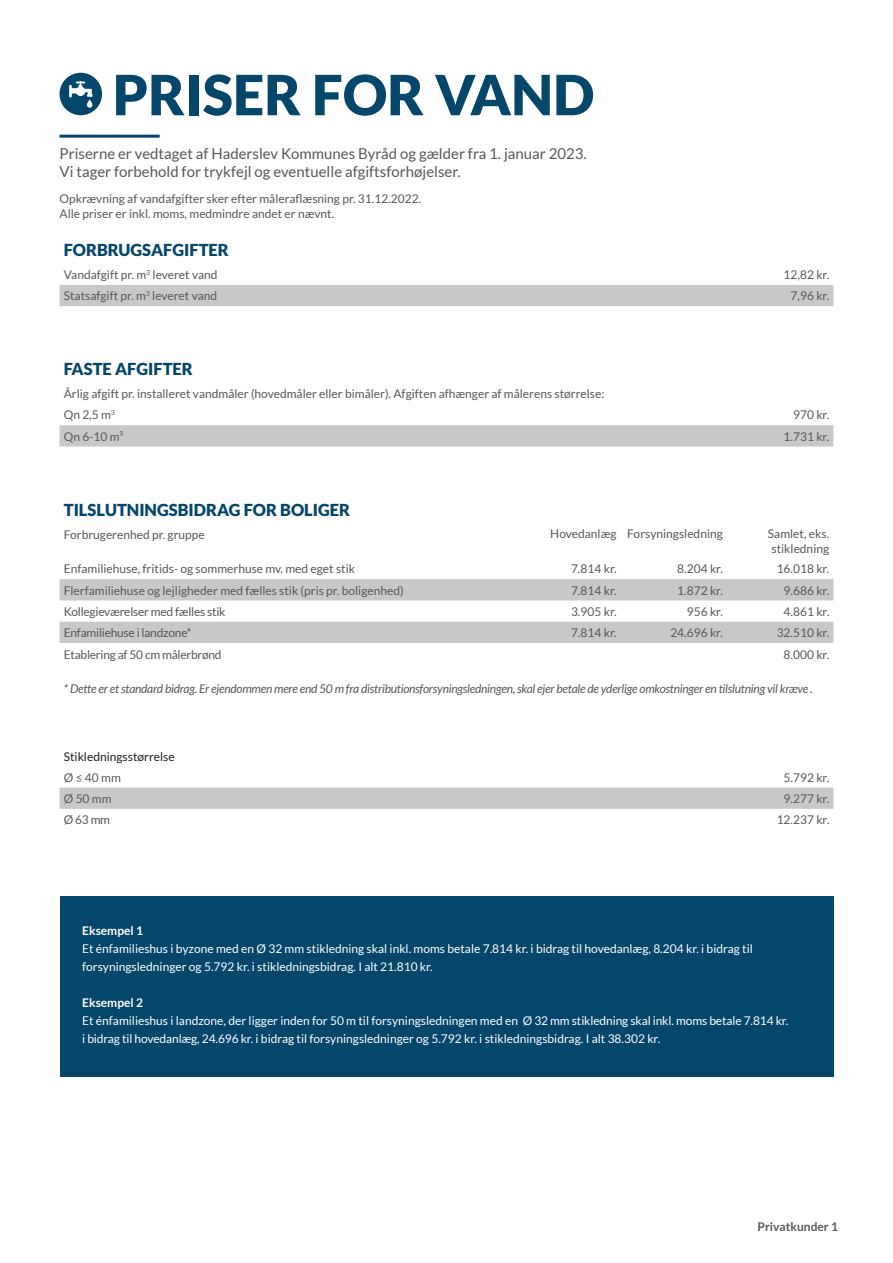
<style>
.page{position:relative;width:893px;height:1263px;background:#fff}
.page>*{position:absolute;margin:0;border:0;box-sizing:border-box;transform-origin:0 0}
.Grundlæggende_afsnit{font:900 55.5px "Lato";color:#05466b}
.Grundlæggende_afsnit-2{font:900 16.5px "Lato";color:#05466b}
.brødtekst_8_12{font:15px "Lato";color:#57585a}
.brødtekst_8_12-2{font:12px "Lato";color:#57585a}
.brødtekst_8_12-3{font:12px/18px "Lato";color:#fff}
.t1{font:italic 12px "Lato";letter-spacing:-.02em;color:#57585a}
.brødtekst_8_12-4{font:12px "Lato";letter-spacing:-.02em;color:#57585a}
.billedtekst_8_11{font:12px "Lato";color:#57585a}
.t2{font:12px "Lato";color:#231f20}
.brødtekst_8_12-5{font:700 12px "Lato";color:#fff}
.billedtekst_8_11-2{font:700 12px "Lato";color:#57585a}
</style>
<div class="page">
<div style="left:60px;top:896px;width:773px;height:181px;background:#05466b"></div>
<div style="left:60px;top:73px;width:42px;height:42px;background:#05466b;border-radius:50%"></div>
<svg style="left:69px;top:81px;width:23px;height:16px"></svg>
<svg style="left:87px;top:99px;width:5px;height:9px"></svg>
<hr style="left:60px;top:135px;width:100px;height:3px;background:#05466b">
<div style="left:60px;top:285px;width:773px;height:21px;background:#c7c8ca"></div>
<div style="left:60px;top:425px;width:773px;height:21px;background:#c7c8ca"></div>
<svg style="left:60px;top:579px;width:773px;height:64px;fill:#c7c8ca"></svg>
<svg style="left:60px;top:787px;width:773px;height:22px;background:#c8c9cb"></svg>
<p class="Grundlæggende_afsnit" style="left:113px;top:62px;width:483px">PRISER FOR VAND</p>
<p class="brødtekst_8_12" style="left:60px;top:145px;width:529px">Priserne er vedtaget af Haderslev Kommunes Byråd og gælder fra 1. januar 2023.</p>
<p class="brødtekst_8_12" style="left:60px;top:163px;width:403px">Vi tager forbehold for trykfejl og eventuelle afgiftsforhøjelser.</p>
<p class="brødtekst_8_12-2" style="left:60px;top:192px;width:363px">Opkrævning af vandafgifter sker efter måleraflæsning pr. 31.12.2022.</p>
<p class="brødtekst_8_12-2" style="left:60px;top:207px;width:276px">Alle priser er inkl. moms, medmindre andet er nævnt.</p>
<p class="Grundlæggende_afsnit-2" style="left:64px;top:240px;width:167px">FORBRUGSAFGIFTER</p>
<p class="brødtekst_8_12-2" style="left:64px;top:268px;width:155px">Vandafgift pr. m<sup>3</sup> leveret vand</p>
<p class="brødtekst_8_12-2" style="left:784px;top:268px;width:47px">12,82 kr.</p>
<p class="brødtekst_8_12-2" style="left:64px;top:289px;width:155px">Statsafgift pr. m<sup>3</sup> leveret vand</p>
<p class="brødtekst_8_12-2" style="left:791px;top:289px;width:40px">7,96 kr.</p>
<p class="Grundlæggende_afsnit-2" style="left:64px;top:359px;width:131px">FASTE AFGIFTER</p>
<p class="brødtekst_8_12-2" style="left:64px;top:387px;width:542px">Årlig afgift pr. installeret vandmåler (hovedmåler eller bimåler). Afgiften afhænger af målerens størrelse:</p>
<p class="brødtekst_8_12-2" style="left:64px;top:408px;width:53px">Qn 2,5 m<sup>3</sup></p>
<p class="brødtekst_8_12-2" style="left:793px;top:408px;width:38px">970 kr.</p>
<p class="brødtekst_8_12-2" style="left:64px;top:430px;width:61px">Qn 6-10 m³</p>
<p class="brødtekst_8_12-2" style="left:784px;top:430px;width:47px">1.731 kr.</p>
<p class="Grundlæggende_afsnit-2" style="left:64px;top:500px;width:288px">TILSLUTNINGSBIDRAG FOR BOLIGER</p>
<p class="brødtekst_8_12-2" style="left:64px;top:527px;width:142px">Forbrugerenhed pr. gruppe</p>
<p class="brødtekst_8_12-2" style="left:550px;top:527px;width:68px">Hovedanlæg</p>
<p class="brødtekst_8_12-2" style="left:627px;top:527px;width:97px">Forsyningsledning</p>
<p class="brødtekst_8_12-2" style="left:768px;top:527px;width:63px">Samlet, eks.</p>
<p class="brødtekst_8_12-2" style="left:771px;top:542px;width:59px">stikledning</p>
<p class="brødtekst_8_12-2" style="left:64px;top:562px;width:293px">Enfamiliehuse, fritids- og sommerhuse mv. med eget stik</p>
<p class="billedtekst_8_11" style="left:571px;top:562px;width:47px">7.814 kr.</p>
<p class="billedtekst_8_11" style="left:677px;top:562px;width:47px">8.204 kr.</p>
<p class="brødtekst_8_12-2" style="left:777px;top:562px;width:54px">16.018 kr.</p>
<p class="brødtekst_8_12-2" style="left:64px;top:584px;width:341px">Flerfamiliehuse og lejligheder med fælles stik (pris pr. boligenhed)</p>
<p class="billedtekst_8_11" style="left:571px;top:584px;width:47px">7.814 kr.</p>
<p class="billedtekst_8_11" style="left:677px;top:584px;width:47px">1.872 kr.</p>
<p class="brødtekst_8_12-2" style="left:784px;top:584px;width:47px">9.686 kr.</p>
<p class="brødtekst_8_12-4" style="left:64px;top:605px;width:163px">Kollegieværelser med fælles stik</p>
<p class="billedtekst_8_11" style="left:571px;top:605px;width:47px">3.905 kr.</p>
<p class="billedtekst_8_11" style="left:687px;top:605px;width:38px">956 kr.</p>
<p class="brødtekst_8_12-2" style="left:784px;top:605px;width:47px">4.861 kr.</p>
<p class="brødtekst_8_12-4" style="left:64px;top:626px;width:129px">Enfamiliehuse i landzone*</p>
<p class="billedtekst_8_11" style="left:571px;top:626px;width:47px">7.814 kr.</p>
<p class="billedtekst_8_11" style="left:670px;top:626px;width:54px">24.696 kr.</p>
<p class="brødtekst_8_12-2" style="left:777px;top:626px;width:54px">32.510 kr.</p>
<p class="brødtekst_8_12-4" style="left:64px;top:648px;width:159px">Etablering af 50 cm målerbrønd</p>
<p class="brødtekst_8_12-2" style="left:784px;top:648px;width:47px">8.000 kr.</p>
<p class="t1" style="left:64px;top:682px;width:750px">* Dette er et standard bidrag. Er ejendommen mere end 50 m fra distributionsforsyningsledningen, skal ejer betale de yderlige omkostninger en tilslutning vil kræve .</p>
<p class="t2" style="left:64px;top:749px;width:112px">Stikledningsstørrelse</p>
<p class="brødtekst_8_12-2" style="left:64px;top:771px;width:59px">Ø ≤ 40 mm</p>
<p class="brødtekst_8_12-2" style="left:784px;top:771px;width:47px">5.792 kr.</p>
<p class="brødtekst_8_12-2" style="left:64px;top:792px;width:49px">Ø 50 mm</p>
<p class="brødtekst_8_12-2" style="left:784px;top:792px;width:47px">9.277 kr.</p>
<p class="brødtekst_8_12-2" style="left:64px;top:813px;width:48px">Ø 63 mm</p>
<p class="brødtekst_8_12-2" style="left:777px;top:813px;width:54px">12.237 kr.</p>
<p class="brødtekst_8_12-5" style="left:82px;top:923px;width:62px">Eksempel 1</p>
<p class="brødtekst_8_12-3" style="left:82px;top:939px;width:672px">Et énfamilieshus i byzone med en Ø 32 mm stikledning skal inkl. moms betale 7.814 kr. i bidrag til hovedanlæg, 8.204 kr. i bidrag til forsyningsledninger og 5.792 kr. i stikledningsbidrag. I alt 21.810 kr.</p>
<p class="brødtekst_8_12-5" style="left:82px;top:995px;width:62px">Eksempel 2</p>
<p class="brødtekst_8_12-3" style="left:82px;top:1011px;width:708px">Et énfamilieshus i landzone, der ligger inden for 50 m til forsyningsledningen med en Ø 32 mm stikledning skal inkl. moms betale 7.814 kr. i bidrag til hovedanlæg, 24.696 kr. i bidrag til forsyningsledninger og 5.792 kr. i stikledningsbidrag. I alt 38.302 kr.</p>
<p class="billedtekst_8_11-2" style="left:757px;top:1220px;width:82px">Privatkunder 1</p>
</div>
